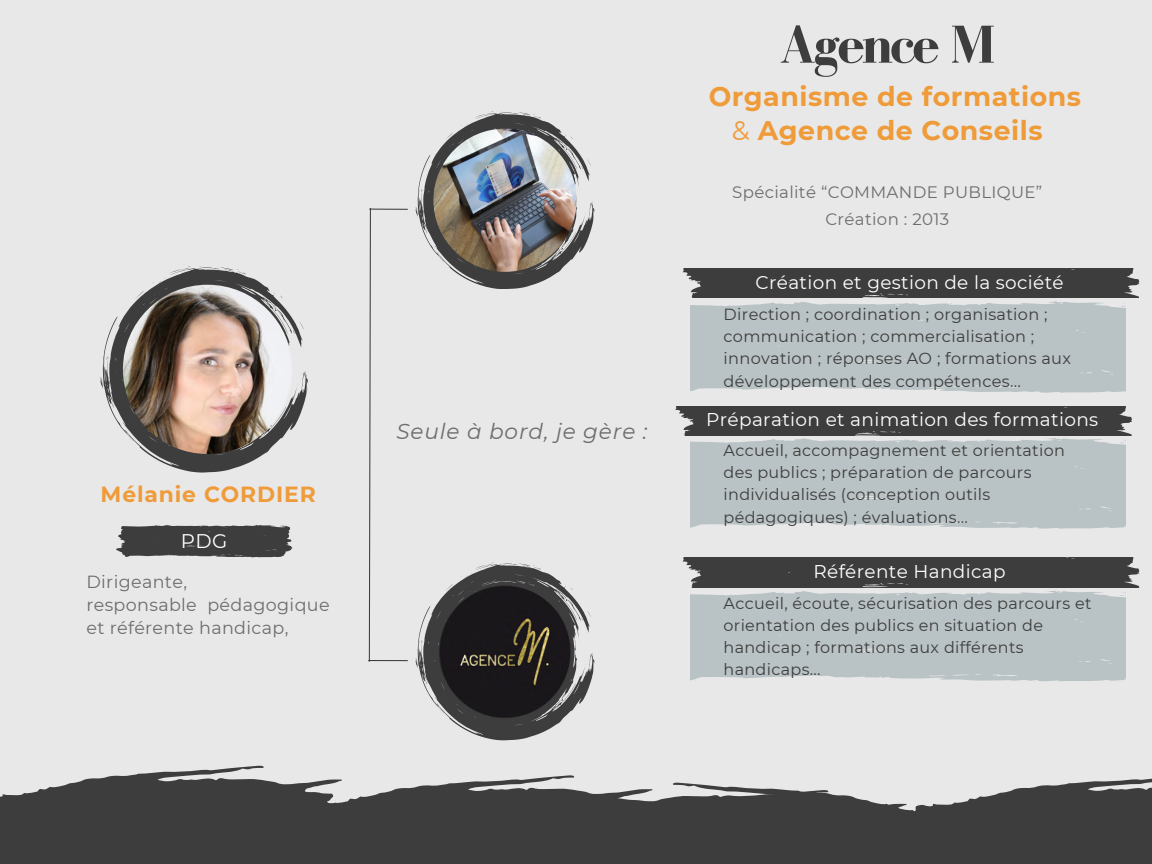
<style>
.page{position:relative;width:1152px;height:864px;background:#e8e8e8}
.page>*{position:absolute;margin:0;border:0;box-sizing:border-box;transform-origin:0 0}
.t1{font:700 54.75px "Bodoni FLF";letter-spacing:-.04em;color:#3d3d3d}
.t2{font:700 26.85px "Montserrat";letter-spacing:.02em;color:#ef9b39}
.t3{font:700 21.9px "Montserrat";letter-spacing:.04em;color:#ef9b39}
.t4{font:italic 21.6px "Montserrat";letter-spacing:.04em;color:#6d6d6d}
.t5{font:19.65px "Montserrat";color:#fff}
.t6{font:18.45px "Montserrat";letter-spacing:.02em;color:#fff}
.t7{font:17.55px/23.7px "Montserrat";letter-spacing:.02em;color:#6d6d6d}
.t8{font:16.65px "Montserrat";letter-spacing:.02em;color:#6d6d6d}
.t9{font:16.05px/22.2px "Montserrat";letter-spacing:.02em;color:#3d3d3d}
.s1{font-weight:400}
</style>
<div class="page">
<svg style="left:100px;top:266px;width:207px;height:206px"></svg>
<img style="left:123px;top:285px;width:169px;height:169px;border-radius:50%">
<svg style="left:116px;top:525px;width:176px;height:32px;background:#4e4e4e"></svg>
<svg style="left:416px;top:111px;width:178px;height:178px"></svg>
<img style="left:433px;top:129px;width:144px;height:143px;border-radius:50%">
<div style="left:682px;top:268px;width:458px;height:30px;background:#3d3d3d"></div>
<svg style="left:416px;top:563px;width:178px;height:177px"></svg>
<img style="left:433px;top:580px;width:144px;height:143px;border-radius:50%">
<svg style="left:368px;top:208px;width:3px;height:454px"></svg>
<hr style="left:369px;top:209px;width:39px;height:1px;background:#3d3d3d">
<hr style="left:368px;top:660px;width:40px;height:1px;background:#3d3d3d">
<svg style="left:0;top:766px;width:264px;height:98px"></svg>
<svg style="left:652px;top:778px;width:500px;height:86px"></svg>
<svg style="left:179px;top:775px;width:473px;height:89px;background:#545454"></svg>
<svg style="left:675px;top:407px;width:457px;height:122px;background:#a1a7a8"></svg>
<svg style="left:690px;top:301px;width:435px;height:92px;background:#bcc4c6"></svg>
<div style="left:682px;top:558px;width:458px;height:29px;background:#3d3d3d"></div>
<svg style="left:690px;top:590px;width:435px;height:92px;background:#bcc4c6"></svg>
<p class="t3" style="left:101px;top:481px;width:217px">Mélanie CORDIER</p>
<p class="t5" style="left:181px;top:528px;width:48px">PDG</p>
<p class="t7" style="left:86px;top:570px;width:102px">Dirigeante,</p>
<p class="t7" style="left:86px;top:593px;width:245px">responsable pédagogique et référente handicap,</p>
<p class="t4" style="left:396px;top:418px;width:252px">Seule à bord, je gère :</p>
<p class="t1" style="left:779px;top:15px;width:218px">Agence M</p>
<p class="t2" style="left:709px;top:80px;width:374px">Organisme de formations</p>
<p class="t2" style="left:732px;top:114px;width:312px"><span class="s1">&amp;</span> Agence de Conseils</p>
<p class="t8" style="left:732px;top:182px;width:312px">Spécialité “COMMANDE PUBLIQUE”</p>
<p class="t8" style="left:825px;top:209px;width:125px">Création : 2013</p>
<p class="t6" style="left:755px;top:271px;width:310px">Création et gestion de la société</p>
<p class="t9" style="left:724px;top:303px;width:349px">Direction ; coordination ; organisation ; communication ; commercialisation ; innovation ; réponses AO ; formations aux développement des compétences...</p>
<p class="t6" style="left:706px;top:409px;width:394px">Préparation et animation des formations</p>
<p class="t9" style="left:724px;top:439px;width:343px">Accueil, accompagnement et orientation des publics ; préparation de parcours individualisés (conception outils pédagogiques) ; évaluations...</p>
<p class="t6" style="left:813px;top:560px;width:194px">Référente Handicap</p>
<p class="t9" style="left:724px;top:592px;width:369px">Accueil, écoute, sécurisation des parcours et orientation des publics en situation de handicap ; formations aux différents handicaps...</p>
</div>
